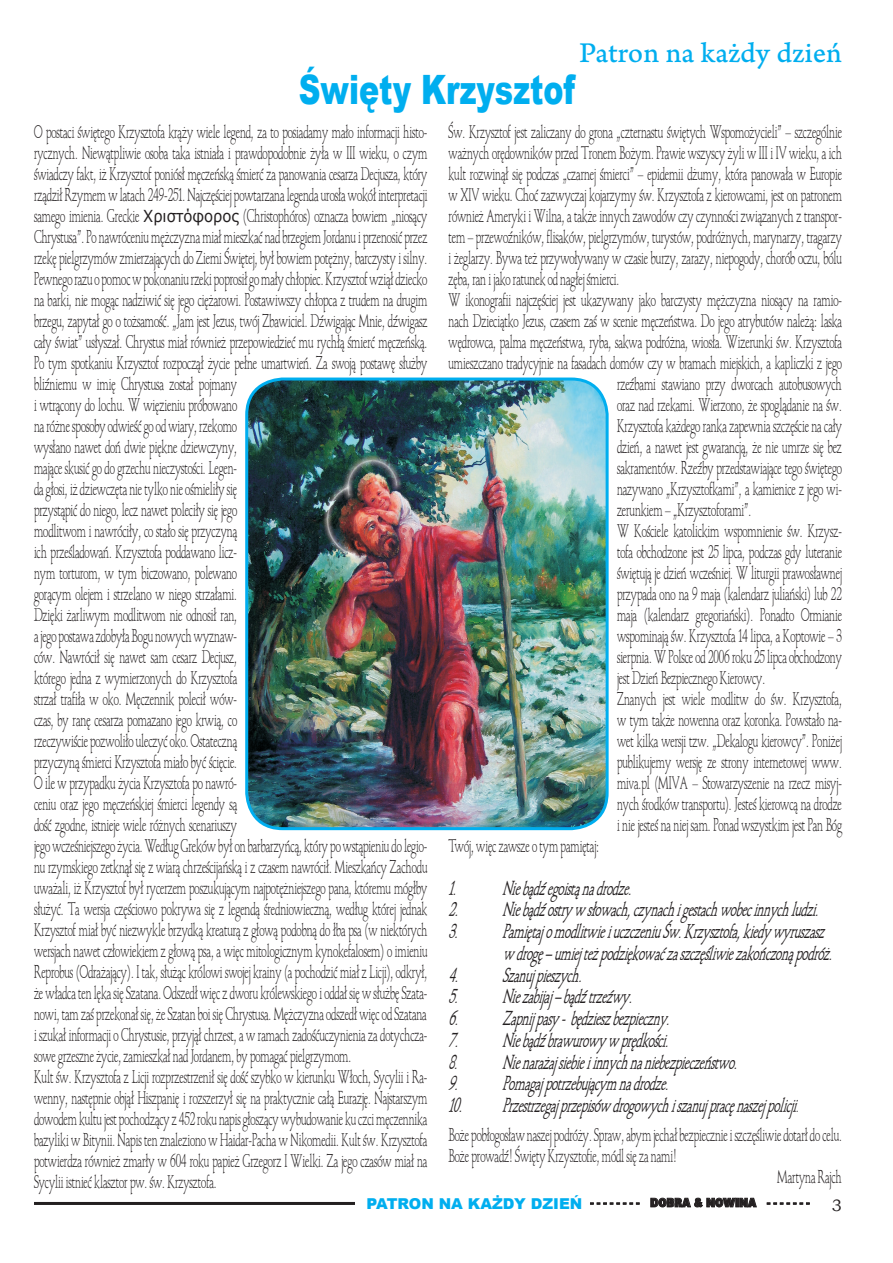
<style>
.page{position:relative;width:893px;height:1263px;background:#fff}
.page>*{position:absolute;margin:0;border:0;box-sizing:border-box;transform-origin:0 0}
.t1{font:900 40.5px "Arial";color:#00aeef;scale:.74 1}
.t2{font:30px "Arno Pro Caption";letter-spacing:-.005em;color:#00aeef}
.t3{font:italic 700 18px "EFN Symeon Cnd";color:#231f20;scale:.9 1}
.t4{font:16.5px/21px "EFN Symeon Cnd";color:#231f20;text-align:justify;scale:.9 1}
.t5{font:16.5px "Bookman Old Style";color:#231f20}
.t6{font:900 15px "Arial";color:#00aeef}
.t7{font:900 12px "EFN Gilead";color:#231f20}
.s1{font-weight:400;font-size:16.5px}
.s2{font-family:"Verdana"}
</style>
<div class="page">
<hr style="left:34px;top:1202px;width:362px;height:3px;background:#231f20">
<svg style="left:590px;top:1202px;width:50px;height:2px"></svg>
<svg style="left:650px;top:1197px;width:107px;height:11px"></svg>
<svg style="left:767px;top:1202px;width:43px;height:2px"></svg>
<img style="left:247px;top:381px;width:360px;height:448px">
<div style="left:245px;top:377px;width:364px;height:453px;border:3px solid #00aeef;border-radius:36px"></div>
<div style="left:355px;top:1195px;width:132px;height:25px;background:#fff"></div>
<p class="t2" style="left:579px;top:36px;width:264px">Patron na każdy dzień</p>
<p class="t1" style="left:299px;top:60px;width:375px">Święty Krzysztof</p>
<p class="t4" style="left:449px;top:122px;width:439px">Św. Krzysztof jest zaliczany do grona „czternastu świętych Wspomożycieli” – szczególnie ważnych orędowników przed Tronem Bożym. Prawie wszyscy żyli w III i IV wieku, a ich kult rozwinął się podczas „czarnej śmierci” – epidemii dżumy, która panowała w Europie</p>
<p class="t4" style="left:449px;top:185px;width:439px">w XIV wieku. Choć zazwyczaj kojarzymy św. Krzysztofa z kierowcami, jest on patronem również Ameryki i Wilna, a także innych zawodów czy czynności związanych z transpor&shy;tem – przewoźników, flisaków, pielgrzymów, turystów, podróżnych, marynarzy, tragarzy i żeglarzy. Bywa też przywoływany w czasie burzy, zarazy, niepogody, chorób oczu, bólu zęba, ran i jako ratunek od nagłej śmierci.</p>
<p class="t4" style="left:449px;top:290px;width:439px">W ikonografii najczęściej jest ukazywany jako barczysty mężczyzna niosący na ramio-</p>
<p class="t4" style="left:449px;top:311px;width:439px">nach Dzieciątko Jezus, czasem zaś w scenie męczeństwa. Do jego atrybutów należą: laska</p>
<p class="t4" style="left:449px;top:332px;width:439px">wędrowca, palma męczeństwa, ryba, sakwa podróżna, wiosła. Wizerunki św. Krzysztofa</p>
<p class="t4" style="left:449px;top:353px;width:439px">umieszczano tradycyjnie na fasadach domów czy w bramach miejskich, a kapliczki z jego</p>
<p class="t4" style="left:617px;top:374px;width:251px">rzeźbami stawiano przy dworcach autobusowych</p>
<p class="t4" style="left:617px;top:395px;width:251px">oraz nad rzekami. Wierzono, że spoglądanie na św.</p>
<p class="t4" style="left:617px;top:416px;width:251px">Krzysztofa każdego ranka zapewnia szczęście na cały</p>
<p class="t4" style="left:617px;top:437px;width:251px">dzień, a nawet jest gwarancją, że nie umrze się bez</p>
<p class="t4" style="left:617px;top:458px;width:251px">sakramentów. Rzeźby przedstawiające tego świętego</p>
<p class="t4" style="left:617px;top:479px;width:251px">nazywano „Krzysztofkami”, a kamienice z jego wi-</p>
<p class="t4" style="left:617px;top:500px;width:151px">zerunkiem – „Krzysztoforami”.</p>
<p class="t4" style="left:617px;top:521px;width:251px">W Kościele katolickim wspomnienie św. Krzysz&shy;tofa obchodzone jest 25 lipca, podczas gdy luteranie świętują je dzień wcześniej. W liturgii prawosławnej przypada ono na 9 maja (kalendarz juliański) lub 22 maja (kalendarz gregoriański). Ponadto Ormianie wspominają św. Krzysztofa 14 lipca, a Koptowie – 3 sierpnia. W Polsce od 2006 roku 25 lipca obchodzony jest Dzień Bezpiecznego Kierowcy.</p>
<p class="t4" style="left:617px;top:689px;width:251px">Znanych jest wiele modlitw do św. Krzysztofa,</p>
<p class="t4" style="left:617px;top:710px;width:251px">w tym także nowenna oraz koronka. Powstało na&shy;wet kilka wersji tzw. „Dekalogu kierowcy”. Poniżej publikujemy wersję ze strony internetowej www. miva.pl (MIVA – Stowarzyszenie na rzecz misyj&shy;nych środków transportu). Jesteś kierowcą na drodze i nie jesteś na niej sam. Ponad wszystkim jest Pan Bóg</p>
<p class="t4" style="left:449px;top:836px;width:169px">Twój, więc zawsze o tym pamiętaj:</p>
<p class="t3" style="left:449px;top:876px;width:212px">1. Nie bądź egoistą na drodze.</p>
<p class="t3" style="left:449px;top:897px;width:420px">2. Nie bądź ostry w słowach, czynach igestach wobec innych ludzi.</p>
<p class="t3" style="left:449px;top:919px;width:426px">3. Pamiętaj o modlitwie i uczczeniu Św. Krzysztofa, kiedy wyruszasz</p>
<p class="t3" style="left:503px;top:941px;width:375px">w drogę – umiej teżpodziękować za szczęśliwie zakończoną podróż.</p>
<p class="t3" style="left:449px;top:963px;width:157px">4. Szanujpieszych.</p>
<p class="t3" style="left:449px;top:984px;width:213px">5. Nie zabijaj – bądź trzeźwy .</p>
<p class="t3" style="left:449px;top:1006px;width:255px">6. Zapnijpasy -będziesz bezpieczny .</p>
<p class="t3" style="left:449px;top:1028px;width:254px">7. Nie bądź brawurowy w prędkości.</p>
<p class="t3" style="left:449px;top:1050px;width:330px">8. Nie narażaj siebie i innych na niebezpieczeństwo.</p>
<p class="t3" style="left:449px;top:1071px;width:254px">9. Pomagajpotrzebującym na drodze.</p>
<p class="t3" style="left:449px;top:1093px;width:398px">10. Przestrzegajprzepisów drogowych i szanujpracę naszejpolicji<span class="s1">.</span></p>
<p class="t4" style="left:449px;top:1125px;width:439px">Boże pobłogosław naszej podróży. Spraw, abym jechał bezpiecznie i szczęśliwie dotarł do celu.<br>Boże prowadź! Święty Krzysztofie, módl się za nami!</p>
<p class="t4" style="left:777px;top:1167px;width:73px">Martyna Rajch</p>
<p class="t6" style="left:366px;top:1193px;width:217px">PATRON NA KAŻDY DZIEŃ</p>
<p class="t4" style="left:34px;top:122px;width:439px">O postaci świętego Krzysztofa krąży wiele legend, za to posiadamy mało informacji histo&shy;rycznych. Niewątpliwie osoba taka istniała i prawdopodobnie żyła w III wieku, o czym świadczy fakt, iż Krzysztof poniósł męczeńską śmierć za panowania cesarza Decjusza, który rządził Rzymem w latach 249-251. Najczęściej powtarzana legenda urosła wokół interpretacji samego imienia. Greckie <span class="s2">Χριστόφορος</span> (Christophóros) oznacza bowiem „niosący Chrystusa”. Po nawróceniu mężczyzna miał mieszkać nad brzegiem Jordanu i przenosić przez rzekę pielgrzymów zmierzających do Ziemi Świętej, był bowiem potężny, barczysty i silny.<br>Pewnego razu o pomoc w pokonaniu rzeki poprosił go mały chłopiec. Krzysztof wziął dziecko na barki, nie mogąc nadziwić się jego ciężarowi. Postawiwszy chłopca z trudem na drugim brzegu, zapytał go o tożsamość. „Jam jest Jezus, twój Zbawiciel. Dźwigając Mnie, dźwigasz cały świat” usłyszał. Chrystus miał również przepowiedzieć mu rychłą śmierć męczeńską.<br>Po tym spotkaniu Krzysztof rozpoczął życie pełne umartwień. Za swoją postawę służby bliźniemu w imię Chrystusa został pojmany</p>
<p class="t4" style="left:34px;top:395px;width:227px">i wtrącony do lochu. W więzieniu próbowano na różne sposoby odwieść go od wiary, rzekomo wysłano nawet doń dwie piękne dziewczyny, mające skusić go do grzechu nieczystości. Legen&shy;da głosi, iż dziewczęta nie tylko nie ośmieliły się przystąpić do niego, lecz nawet poleciły się jego modlitwom i nawróciły, co stało się przyczyną ich prześladowań. Krzysztofa poddawano licz&shy;nym torturom, w tym biczowano, polewano gorącym olejem i strzelano w niego strzałami.<br>Dzięki żarliwym modlitwom nie odnosił ran,</p>
<p class="t4" style="left:34px;top:626px;width:439px;text-align:left">a jego postawa zdobyła Bogu nowych wyznaw-<br>ców. Nawrócił się nawet sam cesarz Decjusz,<br>którego jedna z wymierzonych do Krzysztofa<br>strzał trafiła w oko. Męczennik polecił wów-<br>czas, by ranę cesarza pomazano jego krwią, co<br>rzeczywiście pozwoliło uleczyć oko. Ostateczną<br>przyczyną śmierci Krzysztofa miało być ścięcie.<br>O ile w przypadku życia Krzysztofa po nawró-<br>ceniu oraz jego męczeńskiej śmierci legendy są<br>dość zgodne, istnieje wiele różnych scenariuszy<br>jego wcześniejszego życia. Według Greków był on barbarzyńcą, który po wstąpieniu do legio&shy;nu rzymskiego zetknął się z wiarą chrześcijańską i z czasem nawrócił. Mieszkańcy Zachodu uważali, iż Krzysztof był rycerzem poszukującym najpotężniejszego pana, któremu mógłby służyć. Ta wersja częściowo pokrywa się z legendą średniowieczną, według której jednak Krzysztof miał być niezwykle brzydką kreaturą z głową podobną do łba psa (w niektórych wersjach nawet człowiekiem z głową psa, a więc mitologicznym kynokefalosem) o imieniu Reprobus (Odrażający). I tak, służąc królowi swojej krainy (a pochodzić miał z Licji), odkrył, że władca ten lęka się Szatana. Odszedł więc z dworu królewskiego i oddał się w służbę Szata&shy;nowi, tam zaś przekonał się, że Szatan boi się Chrystusa. Mężczyzna odszedł więc od Szatana</p>
<p class="t4" style="left:34px;top:1025px;width:439px">i szukał informacji o Chrystusie, przyjął chrzest, a w ramach zadośćuczynienia za dotychcza&shy;sowe grzeszne życie, zamieszkał nad Jordanem, by pomagać pielgrzymom.</p>
<p class="t4" style="left:34px;top:1067px;width:439px">Kult św. Krzysztofa z Licji rozprzestrzenił się dość szybko w kierunku Włoch, Sycylii i Ra&shy;wenny, następnie objął Hiszpanię i rozszerzył się na praktycznie całą Eurazję. Najstarszym dowodem kultu jest pochodzący z 452 roku napis głoszący wybudowanie ku czci męczennika bazyliki w Bitynii. Napis ten znaleziono w Haidar-Pacha w Nikomedii. Kult św. Krzysztofa potwierdza również zmarły w 604 roku papież Grzegorz I Wielki. Za jego czasów miał na Sycylii istnieć klasztor pw. św. Krzysztofa.</p>
<p class="t7" style="left:590px;top:1195px;width:220px">- - - - - - - - DOBRA &amp; NOWINA - - - - - - -</p>
<p class="t5" style="left:832px;top:1195px;width:12px">3</p>
</div>
